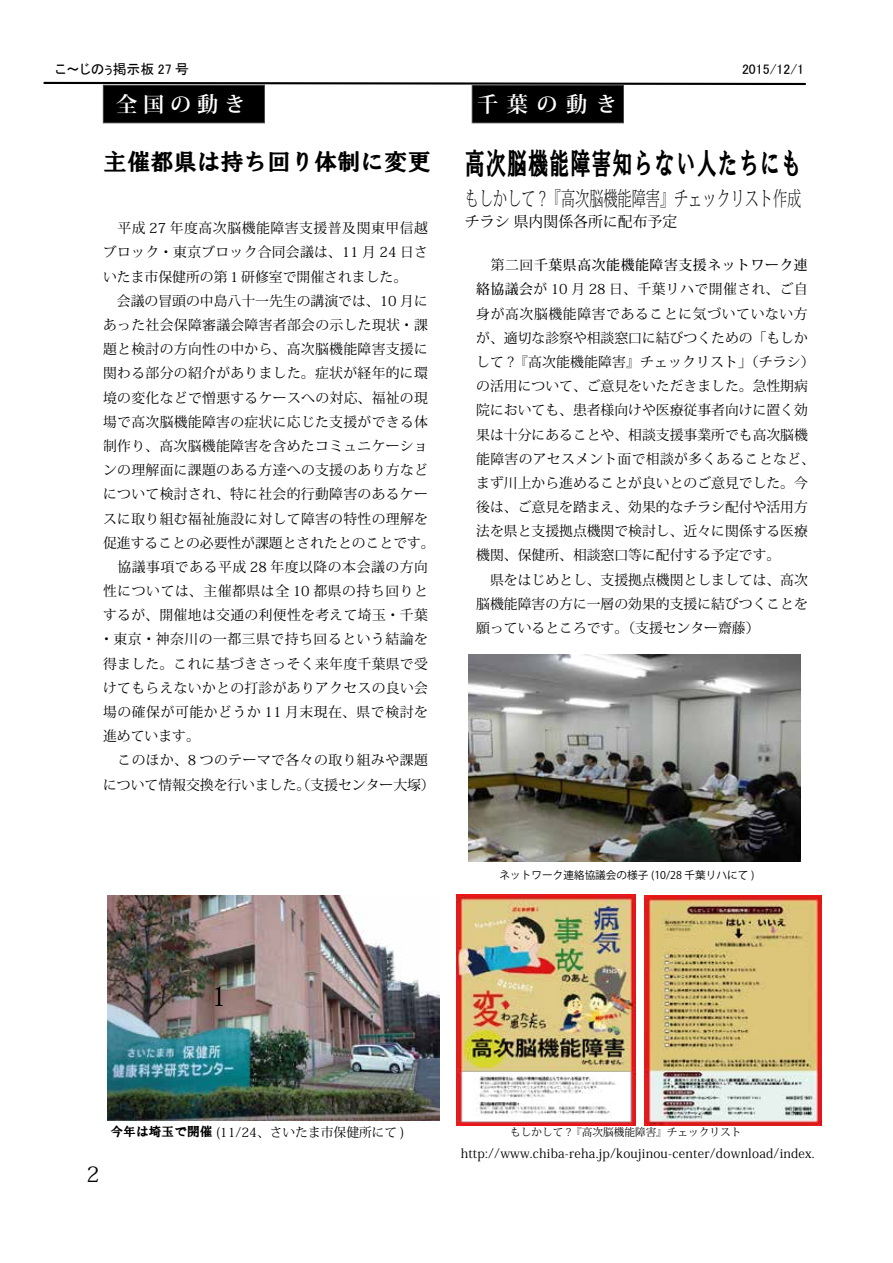
<style>
.page{position:relative;width:893px;height:1263px;background:#fff}
.page>*{position:absolute;margin:0;border:0;box-sizing:border-box;transform-origin:0 0}
.t1{font:30.15px "HGS Soei Presence EB";letter-spacing:.045em;color:#000;scale:.67 1}
.t2{font:26.55px "Koz Min Pro";color:#000}
.t3{font:23.4px "HGS Soei Presence EB";color:#000}
.t4{font:700 21.3px "Koz Min Pro";letter-spacing:.33em;color:#fefefe}
.t5{font:21.3px "Koz Min Pro";color:#000}
.t6{font:200 20.25px "Koz Min Pro";color:#000;scale:.7 1}
.t7{font:14.85px "Koz Min Pro";color:#000}
.t8{font:13.8px/24.2px "Koz Min Pro";letter-spacing:.025em;color:#000}
.t9{font:13.8px/24.2px "Koz Min Pro";color:#000}
.t10{font:13.8px "MS P Gothic";color:#000}
.t11{font:12.75px "Koz Min Pro";letter-spacing:.02em;color:#000}
.t12{font:12.75px "Koz Min Pro";color:#000}
.t13{font:10.65px "Koz Go Pr 6 N";color:#000}
.t14{font:10.65px "Koz Min Pro";color:#000}
.s1{font-weight:500}
.s2{font-family:"HGS Soei Presence EB"}
</style>
<div class="page">
<div style="left:103px;top:85px;width:161px;height:38px;background:#000"></div>
<div style="left:103px;top:85px;width:162px;height:38px;border:1px solid #4c4948"></div>
<svg style="left:43px;top:81px;width:763px;height:5px"></svg>
<div style="left:472px;top:85px;width:151px;height:38px;background:#000"></div>
<div style="left:472px;top:85px;width:152px;height:38px;border:1px solid #4c4948"></div>
<img style="left:456px;top:894px;width:179px;height:231px">
<img style="left:644px;top:895px;width:178px;height:231px">
<img style="left:469px;top:655px;width:331px;height:207px">
<img style="left:108px;top:896px;width:331px;height:224px">
<p class="t10" style="left:55px;top:62px;width:135px">こ～じのぅ掲示板 27 号</p>
<p class="t10" style="left:742px;top:62px;width:64px">2015/12/1</p>
<h3 class="t4" style="left:116px;top:89px;width:131px">全国の動き</h3>
<h3 class="t4" style="left:477px;top:89px;width:141px">千葉の動き</h3>
<h3 class="t3" style="left:104px;top:150px;width:329px">主催都県は持ち回り体制に変更</h3>
<p class="t8" style="left:103px;top:216px;width:333px">　平成 27 年度高次脳機能障害支援普及関東甲信越ブロック・東京ブロック合同会議は、11 月 24 日さいたま市保健所の第１研修室で開催されました。<br>　会議の冒頭の中島八十一先生の講演では、10 月にあった社会保障審議会障害者部会の示した現状・課題と検討の方向性の中から、高次脳機能障害支援に関わる部分の紹介がありました。症状が経年的に環境の変化などで憎悪するケースへの対応、福祉の現場で高次脳機能障害の症状に応じた支援ができる体制作り、高次脳機能障害を含めたコミュニケーションの理解面に課題のある方達への支援のあり方などについて検討され、特に社会的行動障害のあるケースに取り組む福祉施設に対して障害の特性の理解を促進することの必要性が課題とされたとのことです。　協議事項である平成 28 年度以降の本会議の方向性については、主催都県は全 10 都県の持ち回りとするが、開催地は交通の利便性を考えて埼玉･千葉･東京･神奈川の一都三県で持ち回るという結論を得ました。これに基づきさっそく来年度千葉県で受けてもらえないかとの打診がありアクセスの良い会場の確保が可能かどうか 11 月末現在、県で検討を進めています。<br>　このほか、8 つのテーマで各々の取り組みや課題について情報交換を行いました。（支援センター大塚(</p>
<h1 class="t1" style="left:465px;top:148px;width:504px">高次脳機能障害知らない人たちにも</h1>
<h3 class="t6" style="left:465px;top:185px;width:482px">もしかして ? 『高次脳機能障害』チェックリスト作成</h3>
<p class="t7" style="left:465px;top:211px;width:214px">チラシ県内関係各所に配布予定</p>
<p class="t9" style="left:476px;top:253px;width:340px">　第二回<span class="s1">千葉県高次能機能障害支援ネットワーク連絡協議会</span>が 10 月 28 日、千葉リハで開催され、ご自身が高次脳機能障害であることに気づいていない方が、適切な診察や相談窓口に結びつくための「もしかして ?『高次能機能障害』チェックリスト」（チラシ(の活用について、ご意見をいただきました。急性期病院においても、患者様向けや医療従事者向けに置く効果は十分にあることや、相談支援事業所でも高次脳機能障害のアセスメント面で相談が多くあることなど、まず川上から進めることが良いとのご意見でした。今後は、ご意見を踏まえ、効果的なチラシ配付や活用方法を県と支援拠点機関で検討し、近々に関係する医療機関、保健所、相談窓口等に配付する予定です。<br>　県をはじめとし、支援拠点機関としましては、高次脳機能障害の方に一層の効果的支援に結びつくことを願っているところです。（支援センター齋藤(</p>
<p class="t13" style="left:500px;top:869px;width:256px">ネットワーク連絡協議会の様子 (10/28 千葉リハにて (</p>
<h2 class="t2" style="left:211px;top:977px;width:18px">1</h2>
<h3 class="t5" style="left:86px;top:1159px;width:15px">2</h3>
<p class="t12" style="left:111px;top:1123px;width:296px"><span class="s2">今年は埼玉で開催</span> (11/24、さいたま市保健所にて (</p>
<p class="t14" style="left:510px;top:1125px;width:233px">もしかして ?『高次脳機能障害』チェックリスト</p>
<p class="t11" style="left:461px;top:1144px;width:356px">http://www.chiba-reha j p. /koujinou-center/download/index.</p>
</div>
